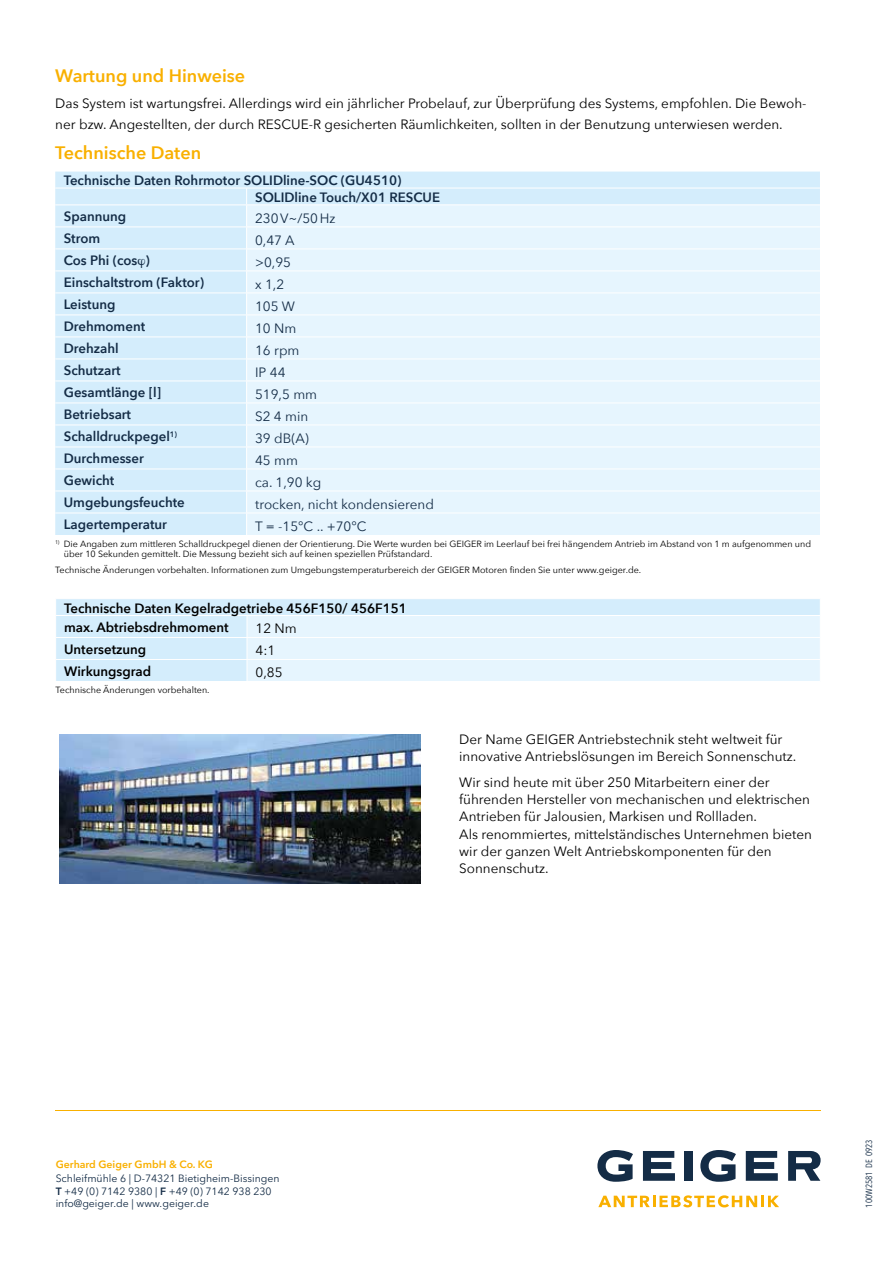
<style>
.page{position:relative;width:893px;height:1263px;background:#fff}
.page>*{position:absolute;margin:0;border:0;box-sizing:border-box;transform-origin:0 0}
.t1{font:600 18px "Avenir Next";color:#f9b000}
.t2{font:13.5px/17.2px "Avenir Next";color:#000}
.t3{font:600 13.5px/16.8px "Avenir Next";color:#142c46}
.t4{font:13.5px "Avenir Next";color:#142c46}
.t5{font:600 13.5px/19.5px "Avenir Next";color:#000}
.t6{font:10.5px/13.5px "Avenir Next";color:#142c46}
.t7{font:600 10.5px "Avenir Next";color:#f9b000}
.t8{font:9px/10.5px "Avenir Next";color:#000}
.t9{font:9px "Avenir Next Condensed";color:#142c46}
.s1{font-weight:600}
</style>
<div class="page">
<hr style="left:55px;top:1110px;width:766px;height:1px;background:#f9b000">
<svg style="left:643px;top:1151px;width:32px;height:30px"></svg>
<div style="left:685px;top:1151px;width:8px;height:30px;background:#142c46"></div>
<svg style="left:746px;top:1151px;width:32px;height:30px"></svg>
<svg style="left:788px;top:1151px;width:33px;height:30px"></svg>
<svg style="left:597px;top:1150px;width:36px;height:32px"></svg>
<svg style="left:700px;top:1150px;width:36px;height:32px"></svg>
<svg style="left:598px;top:1195px;width:181px;height:12px"></svg>
<div style="left:55px;top:172px;width:765px;height:16px;background:#d4edfc"></div>
<img style="left:60px;top:735px;width:361px;height:148px">
<div style="left:56px;top:599px;width:191px;height:82px;background:#d4edfc"></div>
<svg style="left:247px;top:599px;width:573px;height:82px;background:#e2f3fd"></svg>
<hr style="left:55px;top:615px;width:192px;height:1px;background:#fff">
<hr style="left:247px;top:615px;width:574px;height:1px;background:#fff">
<hr style="left:55px;top:637px;width:192px;height:1px;background:#fff">
<hr style="left:55px;top:659px;width:192px;height:1px;background:#fff">
<hr style="left:247px;top:637px;width:574px;height:1px;background:#fff">
<hr style="left:247px;top:659px;width:574px;height:1px;background:#fff">
<svg style="left:55px;top:188px;width:765px;height:347px;background:#e2f3fd"></svg>
<h1 class="t1" style="left:55px;top:60px;width:192px">Wartung und Hinweise</h1>
<p class="t2" style="left:55px;top:93px;width:753px;line-height:21px">Das System ist wartungsfrei. Allerdings wird ein jährlicher Probelauf, zur Überprüfung des Systems, empfohlen. Die Bewoh&shy;ner bzw. Angestellten, der durch RESCUE-R gesicherten Räumlichkeiten, sollten in der Benutzung unterwiesen werden.</p>
<h1 class="t1" style="left:55px;top:137px;width:147px">Technische Daten</h1>
<p class="t3" style="left:255px;top:172px;width:187px;text-indent:-191px">Technische Daten Rohrmotor SOLIDline-SOC (GU4510)<br>SOLIDline Touch/X01 RESCUE</p>
<p class="t3" style="left:64px;top:208px;width:64px">Spannung</p>
<p class="t4" style="left:255px;top:207px;width:82px">230V~/50Hz</p>
<p class="t3" style="left:64px;top:230px;width:38px">Strom</p>
<p class="t4" style="left:255px;top:229px;width:41px">0,47 A</p>
<p class="t3" style="left:64px;top:252px;width:88px">Cos Phi (cos )</p>
<p class="t4" style="left:255px;top:251px;width:37px">&gt;0,95</p>
<p class="t3" style="left:64px;top:274px;width:142px">Einschaltstrom (Faktor)</p>
<p class="t4" style="left:255px;top:273px;width:31px">x 1,2</p>
<p class="t3" style="left:64px;top:296px;width:53px">Leistung</p>
<p class="t4" style="left:255px;top:295px;width:41px">105 W</p>
<p class="t3" style="left:64px;top:318px;width:83px">Drehmoment</p>
<p class="t4" style="left:255px;top:317px;width:43px">10 Nm</p>
<p class="t3" style="left:64px;top:340px;width:56px">Drehzahl</p>
<p class="t4" style="left:255px;top:339px;width:46px">16 rpm</p>
<p class="t3" style="left:64px;top:362px;width:58px">Schutzart</p>
<p class="t4" style="left:255px;top:361px;width:32px">IP 44</p>
<p class="t3" style="left:64px;top:384px;width:99px">Gesamtlänge [l]</p>
<p class="t4" style="left:255px;top:383px;width:64px">519,5 mm</p>
<p class="t3" style="left:64px;top:406px;width:69px">Betriebsart</p>
<p class="t4" style="left:255px;top:405px;width:55px">S2 4 min</p>
<p class="t3" style="left:64px;top:428px;width:115px">Schalldruckpegel<sup>1)</sup></p>
<p class="t4" style="left:255px;top:427px;width:55px">39 dB(A)</p>
<p class="t3" style="left:64px;top:450px;width:82px">Durchmesser</p>
<p class="t4" style="left:255px;top:449px;width:44px">45 mm</p>
<p class="t3" style="left:64px;top:472px;width:52px">Gewicht</p>
<p class="t4" style="left:255px;top:471px;width:68px">ca. 1,90 kg</p>
<p class="t3" style="left:64px;top:494px;width:123px">Umgebungsfeuchte</p>
<p class="t4" style="left:255px;top:493px;width:180px">trocken, nicht kondensierend</p>
<p class="t3" style="left:64px;top:516px;width:105px">Lagertemperatur</p>
<p class="t4" style="left:255px;top:515px;width:113px">T = -15°C .. +70°C</p>
<p class="t8" style="left:64px;top:538px;width:749px;text-indent:-8px"><sup>1)</sup> Die Angaben zum mittleren Schalldruckpegel dienen der Orientierung. Die Werte wurden bei GEIGER im Leerlauf bei frei hängendem Antrieb im Abstand von 1 m aufgenommen und über 10 Sekunden gemittelt. Die Messung bezieht sich auf keinen speziellen Prüfstandard.</p>
<p class="t8" style="left:55px;top:564px;width:587px">Technische Änderungen vorbehalten. Informationen zum Umgebungstemperaturbereich der GEIGER Motoren finden Sie unter www.geiger.de.</p>
<p class="t5" style="left:64px;top:598px;width:344px">Technische Daten Kegelradgetriebe 456F150/ 456F151 max. Abtriebsdrehmoment</p>
<p class="t2" style="left:255px;top:619px;width:43px">12 Nm</p>
<p class="t5" style="left:64px;top:639px;width:84px">Untersetzung</p>
<p class="t2" style="left:255px;top:641px;width:21px">4:1</p>
<p class="t5" style="left:64px;top:661px;width:88px">Wirkungsgrad</p>
<p class="t2" style="left:255px;top:663px;width:28px">0,85</p>
<p class="t8" style="left:56px;top:684px;width:155px">Technische Änderungen vorbehalten.</p>
<p class="t2" style="left:459px;top:730px;width:339px">Der Name GEIGER Antriebstechnik steht weltweit für innovative Antriebslösungen im Bereich Sonnenschutz.</p>
<p class="t2" style="left:459px;top:773px;width:354px">Wir sind heute mit über 250 Mitarbeitern einer der führenden Hersteller von mechanischen und elektrischen Antrieben für Jalousien, Markisen und Rollladen.<br>Als renommiertes, mittelständisches Unternehmen bieten wir der ganzen Welt Antriebskomponenten für den Sonnenschutz.</p>
<p class="t7" style="left:56px;top:1155px;width:159px">Gerhard Geiger GmbH &amp; Co. KG</p>
<p class="t6" style="left:56px;top:1171px;width:225px">Schleifmühle 6 | D-74321 Bietigheim-Bissingen<br><span class="s1">T</span> +49 (0) 7142 9380 | <span class="s1">F</span> +49 (0) 7142 938 230</p>
<p class="t6" style="left:56px;top:1196px;width:155px">info@geiger.de | www.geiger.de</p>
<p class="t9" style="left:861px;top:1208px;width:70px;rotate:-90deg">100W2581 DE 0923</p>
</div>
